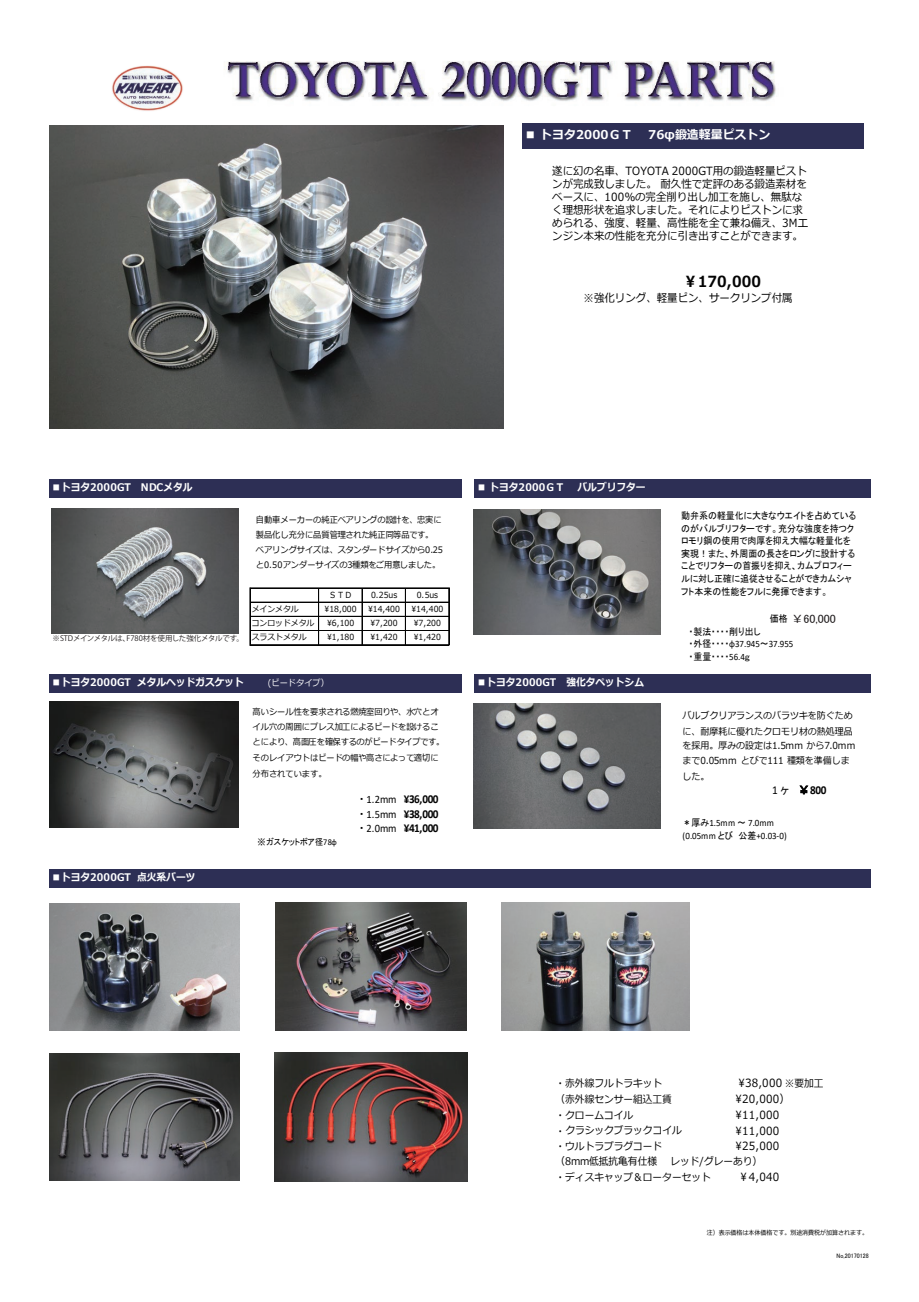
<style>
.page{position:relative;width:919px;height:1302px;background:#fff}
.page>*{position:absolute;margin:0;border:0;box-sizing:border-box;transform-origin:0 0}
.t1{font:700 15.3px "Meiryo";letter-spacing:.005em;color:#030303;scale:.93 1}
.t2{font:700 12.15px/14.9px "Calibri";letter-spacing:-.04em;color:#030303;text-align:justify;scale:.93 1}
.t3{font:700 12.15px "Meiryo";color:#fff}
.t4{font:12px "MS P Gothic";color:#231f20}
.t5{font:11.25px/12.9px "Meiryo";color:#030303;scale:.93 1}
.t6{font:10.5px/15.3px "Meiryo";color:#030303;scale:.93 1}
.t7{font:700 10.5px "Meiryo";color:#fff;scale:.93 1}
.t8{font:9.6px/12.6px "MS P Gothic";color:#030303;scale:.93 1}
.t9{font:9.6px/15.1px "Meiryo";color:#030303;scale:.93 1}
.t10{font:9.6px/12.9px "Calibri";letter-spacing:-.005em;color:#030303;scale:.93 1}
.t11{font:8.85px/15px "Meiryo";color:#030303;scale:.93 1}
.t12{font:8.85px "MS P Gothic";letter-spacing:-.01em;color:#030303;scale:.93 1}
.t13{font:8.85px "Meiryo";color:#fff;scale:.93 1}
.t14{font:8.4px "Meiryo";letter-spacing:-.005em;color:#030303;scale:.93 1}
.t15{font:7.5px "Koz Go Pr 6 N";letter-spacing:-.02em;color:#231f20}
.t16{font:6.45px "Meiryo";color:#030303;scale:.93 1}
.t17{font:6.45px "MS P Gothic";color:#030303;scale:.93 1}
.s1{font-family:"MS P Gothic";font-weight:400;font-size:11.25px}
.s2{font-weight:400;font-size:11.25px}
.s3{font-family:"MS Gothic"}
.s4{font-family:"Calibri"}
.s5{font-family:"MS P Gothic"}
.s6{font-weight:400}
.s7{font-family:"MS P Gothic";font-weight:400}
.s8{font-size:10.5px}
</style>
<div class="page">
<div style="left:49px;top:479px;width:412px;height:18px;background:#2d2f55"></div>
<div style="left:474px;top:479px;width:396px;height:18px;background:#2d2f55"></div>
<div style="left:49px;top:674px;width:412px;height:18px;background:#2d2f55"></div>
<div style="left:474px;top:674px;width:396px;height:18px;background:#2d2f55"></div>
<div style="left:49px;top:869px;width:821px;height:18px;background:#2d2f55"></div>
<img style="left:112px;top:65px;width:71px;height:46px">
<hr style="left:250px;top:588px;width:1px;height:57px;background:#030303">
<hr style="left:318px;top:588px;width:1px;height:57px;background:#030303">
<hr style="left:362px;top:588px;width:1px;height:57px;background:#030303">
<hr style="left:405px;top:588px;width:1px;height:57px;background:#030303">
<hr style="left:448px;top:588px;width:1px;height:57px;background:#030303">
<hr style="left:250px;top:587px;width:199px;height:1px;background:#030303">
<hr style="left:250px;top:588px;width:199px;height:1px;background:#030303">
<hr style="left:250px;top:601px;width:199px;height:1px;background:#030303">
<hr style="left:250px;top:602px;width:199px;height:1px;background:#030303">
<hr style="left:250px;top:616px;width:199px;height:1px;background:#030303">
<hr style="left:250px;top:630px;width:199px;height:1px;background:#030303">
<hr style="left:250px;top:644px;width:199px;height:1px;background:#030303">
<svg style="left:799px;top:785px;width:9px;height:9px"></svg>
<div style="left:522px;top:123px;width:341px;height:25px;background:#2d2f55"></div>
<img style="left:49px;top:126px;width:455px;height:303px">
<img style="left:224px;top:61px;width:552px;height:40px">
<img style="left:274px;top:1052px;width:194px;height:129px">
<img style="left:49px;top:1053px;width:191px;height:127px">
<img style="left:501px;top:902px;width:188px;height:128px">
<img style="left:275px;top:902px;width:191px;height:128px">
<img style="left:49px;top:701px;width:189px;height:126px">
<img style="left:51px;top:509px;width:187px;height:124px">
<img style="left:473px;top:509px;width:187px;height:125px">
<img style="left:473px;top:703px;width:188px;height:124px">
<img style="left:49px;top:903px;width:191px;height:127px">
<p class="t3" style="left:524px;top:126px;width:109px">■ トヨタ2000ＧＴ</p>
<p class="t3" style="left:648px;top:126px;width:124px">76φ鍛造軽量ピストン</p>
<p class="t5" style="left:552px;top:165px;width:277px">遂に幻の名車、TOYOTA 2000GT用の鍛造軽量ピストンが完成致しました。耐久性で定評のある鍛造素材をベースに、100％の完全削り出し加工を施し、無駄なく理想形状を追求しました。それによりピストンに求められる、強度、軽量、高性能を全て兼ね備え、3Mエンジン本来の性能を充分に引き出すことができます。</p>
<h1 class="t1" style="left:683px;top:270px;width:85px">￥170,000</h1>
<p class="t5" style="left:583px;top:292px;width:226px">※強化リング、軽量ピン、サークリンプ付属</p>
<p class="t7" style="left:51px;top:480px;width:153px">■トヨタ2000GT NDCメタル</p>
<p class="t7" style="left:477px;top:480px;width:183px">■ トヨタ2000ＧＴ バルブリフター</p>
<p class="t11" style="left:256px;top:512px;width:203px">自動車メーカーの純正ベアリングの設計を、忠実に製品化し充分に品質管理された純正同等品です。ベアリングサイズは、スタンダードサイズから0.25と0.50アンダーサイズの3種類をご用意しました。</p>
<p class="t15" style="left:52px;top:633px;width:193px">※STDメインメタルは、F780材を使用した強化メタルです。</p>
<p class="t14" style="left:329px;top:588px;width:27px">ＳＴＤ</p>
<p class="t14" style="left:371px;top:588px;width:30px">0.25us</p>
<p class="t14" style="left:417px;top:588px;width:24px">0.5us</p>
<p class="t14" style="left:252px;top:602px;width:52px">メインメタル</p>
<p class="t14" style="left:324px;top:602px;width:36px">¥18,000</p>
<p class="t14" style="left:368px;top:602px;width:36px">¥14,400</p>
<p class="t14" style="left:411px;top:602px;width:36px">¥14,400</p>
<p class="t14" style="left:252px;top:617px;width:69px">コンロッドメタル</p>
<p class="t14" style="left:327px;top:617px;width:31px">¥6,100</p>
<p class="t14" style="left:370px;top:617px;width:31px">¥7,200</p>
<p class="t14" style="left:414px;top:617px;width:31px">¥7,200</p>
<p class="t14" style="left:252px;top:631px;width:60px">スラストメタル</p>
<p class="t14" style="left:327px;top:631px;width:31px">¥1,180</p>
<p class="t14" style="left:370px;top:631px;width:31px">¥1,420</p>
<p class="t14" style="left:414px;top:631px;width:31px">¥1,420</p>
<p class="t7" style="left:51px;top:675px;width:208px">■トヨタ2000GT メタルヘッドガスケット</p>
<p class="t13" style="left:268px;top:676px;width:67px">(ビードタイプ）</p>
<p class="t7" style="left:477px;top:675px;width:181px">■トヨタ2000GT 強化タペットシム</p>
<p class="t7" style="left:51px;top:870px;width:156px">■トヨタ2000GT 点火系パーツ</p>
<p class="t11" style="left:252px;top:704px;width:208px">高いシール性を要求される燃焼室回りや、水穴とオイル穴の周囲にプレス加工によるビードを設けることにより、高面圧を確保するのがビードタイプです。</p>
<p class="t11" style="left:252px;top:750px;width:201px;line-height:16px">そのレイアウトはビードの幅や高さによって適切に分布されています。</p>
<p class="t2" style="left:359px;top:790px;width:87px"><span class="s1">・</span> <span class="s2">1.2mm</span> ¥36,000<span class="s1">・</span> <span class="s2">1.5mm</span> ¥38,000<span class="s1">・</span> <span class="s2">2.0mm</span> ¥41,000</p>
<p class="t12" style="left:257px;top:836px;width:87px"><span class="s3">※</span>ガスケットボア径<span class="s4">78φ</span></p>
<p class="t8" style="left:681px;top:509px;width:189px">動弁系の軽量化に大きなウエイトを占めているのがバルブリフターです。充分な強度を持つクロモリ鋼の使用で肉厚を抑え大幅な軽量化を実現！また、外周面の長さをロングに設計することでリフターの首振りを抑え、カムプロフィールに対し正確に追従させることができカムシャフト本来の性能をフルに発揮できます。</p>
<p class="t8" style="left:770px;top:612px;width:21px">価格</p>
<p class="t8" style="left:688px;top:624px;width:79px">・製法・・・・削り出し</p>
<p class="t10" style="left:688px;top:637px;width:114px"><span class="s5">・外径・・・・</span>φ37.945<span class="s5">～</span>37.955</p>
<p class="t8" style="left:688px;top:649px;width:67px">・重量・・・・<span class="s4">56.4</span>ｇ</p>
<p class="t4" style="left:791px;top:613px;width:46px">￥60,000</p>
<p class="t9" style="left:682px;top:708px;width:187px">バルブクリアランスのバラツキを防ぐために、耐摩耗に優れたクロモリ材の熱処理品を採用。厚みの設定は1.5mm から7.0mmまで0.05mm とびで111 種類を準備しました。</p>
<p class="t2" style="left:772px;top:782px;width:60px"><span class="s6">1</span> <span class="s7">ヶ ￥</span>800</p>
<p class="t10" style="left:682px;top:816px;width:114px"><span class="s5">＊厚み</span>1.5mm <span class="s5">～</span> 7.0mm (0.05mm <span class="s5">とび 公差</span>+0.03-0)</p>
<p class="t6" style="left:555px;top:1075px;width:116px">・赤外線フルトラキット</p>
<p class="t5" style="left:738px;top:1076px;width:93px">¥38,000 <span class="s8">※要加工</span></p>
<p class="t6" style="left:555px;top:1091px;width:127px">（赤外線センサー組込工賃</p>
<p class="t5" style="left:735px;top:1092px;width:60px">¥20,000）</p>
<p class="t6" style="left:555px;top:1107px;width:85px">・クロームコイル</p>
<p class="t5" style="left:735px;top:1108px;width:49px">¥11,000</p>
<p class="t6" style="left:555px;top:1123px;width:137px">・クラシックブラックコイル</p>
<p class="t5" style="left:735px;top:1124px;width:49px">¥11,000</p>
<p class="t6" style="left:555px;top:1138px;width:116px">・ウルトラプラグコード</p>
<p class="t5" style="left:735px;top:1139px;width:49px">¥25,000</p>
<p class="t6" style="left:555px;top:1154px;width:111px">（8mm低抵抗亀有仕様</p>
<p class="t6" style="left:555px;top:1154px;width:224px;text-indent:115px">レッド/グレーあり）・ディスキャップ＆ローターセット</p>
<p class="t5" style="left:738px;top:1170px;width:45px">￥4,040</p>
<p class="t16" style="left:706px;top:1227px;width:175px">注）表示価格は本体価格です。別途消費税が加算されます。</p>
<p class="t17" style="left:836px;top:1252px;width:36px">No,20170128</p>
</div>
